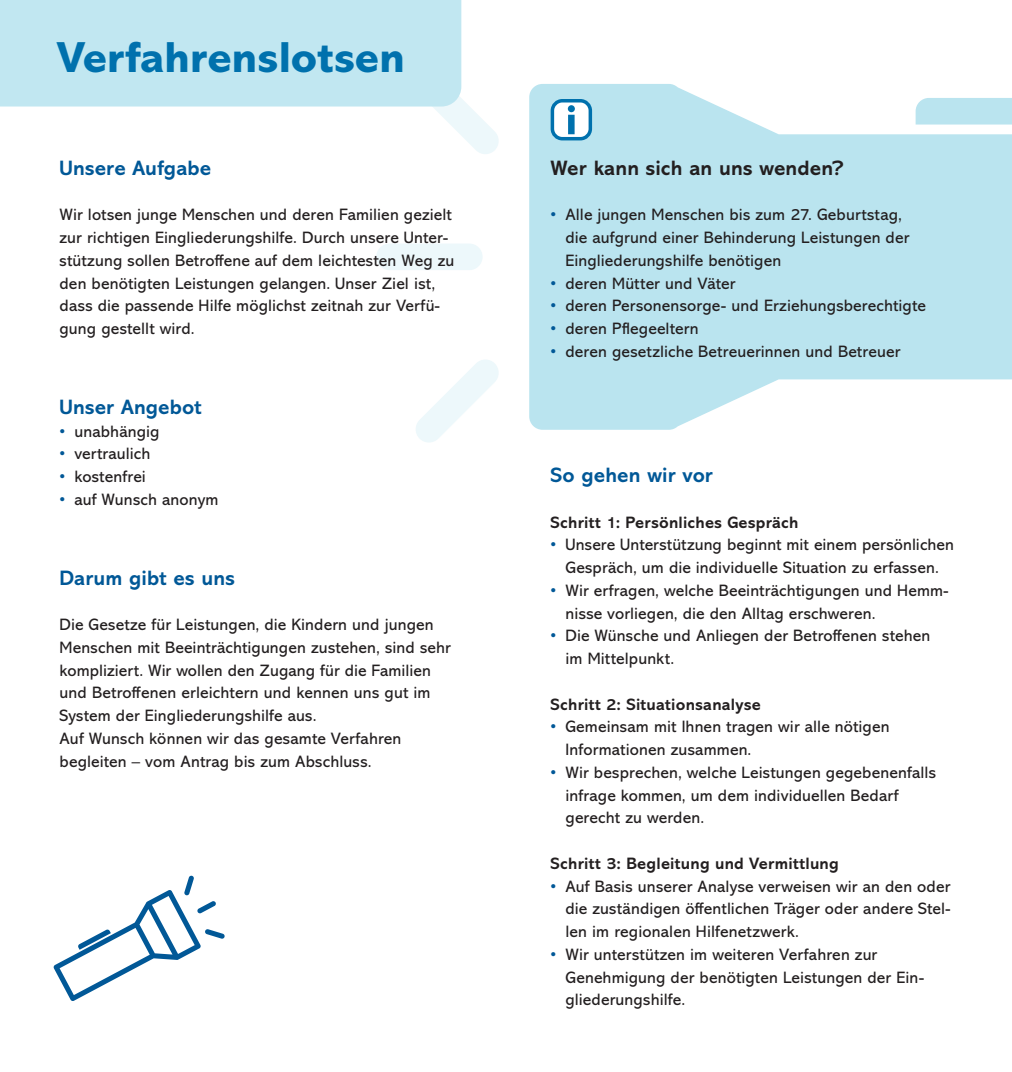
<style>
.page{position:relative;width:1012px;height:1072px;background:#fff}
.page>*{position:absolute;margin:0;border:0;box-sizing:border-box;transform-origin:0 0}
.t1{font:800 43.75px "Abadi MT Pro";color:#0071ad}
.t2{font:700 21px "Abadi MT Pro";letter-spacing:.005em;color:#015897}
.t3{font:700 21px "Abadi MT Pro";letter-spacing:.005em;color:#231f20}
.t4{font:16.62px/22.8px "Abadi MT Pro";letter-spacing:.01em;color:#231f20}
.t5{font:700 16.62px "Abadi MT Pro";letter-spacing:.015em;color:#231f20}
.s1{color:#015897}
</style>
<div class="page">
<svg style="left:529px;top:84px;width:483px;height:346px;fill:#bae4ef"></svg>
<div style="left:916px;top:98px;width:96px;height:26px;background:#bae4ef"></div>
<div style="left:376px;top:243px;width:107px;height:27px;background:#edf8fb;border-radius:13px"></div>
<svg style="left:416px;top:360px;width:83px;height:82px"></svg>
<svg style="left:414px;top:70px;width:85px;height:84px"></svg>
<div style="left:0;top:0;width:461px;height:106px;background:#c1e7f1"></div>
<svg style="left:53px;top:875px;width:172px;height:126px"></svg>
<div style="left:552px;top:101px;width:38px;height:38px;background:#fff;border-radius:10px"></div>
<div style="left:551px;top:99px;width:41px;height:41px;border:4px solid #0071ad;border-radius:10px"></div>
<svg style="left:568px;top:105px;width:7px;height:29px"></svg>
<h1 class="t1" style="left:57px;top:33px;width:349px">Verfahrenslotsen</h1>
<p class="t2" style="left:60px;top:156px;width:153px">Unsere Aufgabe</p>
<p class="t4" style="left:60px;top:204px;width:396px">Wir lotsen junge Menschen und deren Familien gezielt zur richtigen Eingliederungshilfe. Durch unsere Unter&shy;stützung sollen Betroffene auf dem leichtesten Weg zu den benötigten Leistungen gelangen. Unser Ziel ist, dass die passende Hilfe möglichst zeitnah zur Verfü&shy;gung gestellt wird.</p>
<p class="t2" style="left:60px;top:394px;width:144px">Unser Angebot</p>
<p class="t4" style="left:60px;top:420px;width:102px"><span class="s1">•</span> unabhängig</p>
<p class="t4" style="left:60px;top:442px;width:92px"><span class="s1">•</span> vertraulich</p>
<p class="t4" style="left:60px;top:465px;width:88px"><span class="s1">•</span> kostenfrei</p>
<p class="t4" style="left:60px;top:488px;width:161px"><span class="s1">•</span> auf Wunsch anonym</p>
<p class="t2" style="left:60px;top:565px;width:177px">Darum gibt es uns</p>
<p class="t4" style="left:60px;top:613px;width:393px">Die Gesetze für Leistungen, die Kindern und jungen Menschen mit Beeinträchtigungen zustehen, sind sehr kompliziert. Wir wollen den Zugang für die Familien und Betroffenen erleichtern und kennen uns gut im System der Eingliederungshilfe aus.<br>Auf Wunsch können wir das gesamte Verfahren begleiten – vom Antrag bis zum Abschluss.</p>
<p class="t3" style="left:551px;top:156px;width:294px">Wer kann sich an uns wenden?</p>
<p class="t4" style="left:566px;top:204px;width:345px;text-indent:-15px"><span class="s1">•</span> Alle jungen Menschen bis zum 27. Geburtstag, die aufgrund einer Behinderung Leistungen der<br>Eingliederungshilfe benötigen</p>
<p class="t4" style="left:551px;top:272px;width:186px"><span class="s1">•</span> deren Mütter und Väter</p>
<p class="t4" style="left:551px;top:294px;width:377px"><span class="s1">•</span> deren Personensorge- und Erziehungsberechtigte</p>
<p class="t4" style="left:551px;top:317px;width:149px"><span class="s1">•</span> deren Pflegeeltern</p>
<p class="t4" style="left:551px;top:340px;width:351px"><span class="s1">•</span> deren gesetzliche Betreuerinnen und Betreuer</p>
<p class="t2" style="left:551px;top:463px;width:164px">So gehen wir vor</p>
<p class="t5" style="left:551px;top:512px;width:249px">Schritt 1: Persönliches Gespräch</p>
<p class="t4" style="left:551px;top:533px;width:405px;text-align:center"><span class="s1">•</span> Unsere Unterstützung beginnt mit einem persönlichen<br>Gespräch, um die individuelle Situation zu erfassen.</p>
<p class="t4" style="left:566px;top:579px;width:385px;text-indent:-15px"><span class="s1">•</span> Wir erfragen, welche Beeinträchtigungen und Hemm&shy;nisse vorliegen, die den Alltag erschweren.</p>
<p class="t4" style="left:566px;top:624px;width:366px;text-indent:-15px"><span class="s1">•</span> Die Wünsche und Anliegen der Betroffenen stehen im Mittelpunkt.</p>
<p class="t5" style="left:551px;top:694px;width:212px">Schritt 2: Situationsanalyse</p>
<p class="t4" style="left:566px;top:715px;width:325px;text-indent:-15px"><span class="s1">•</span> Gemeinsam mit Ihnen tragen wir alle nötigen<br>Informationen zusammen.</p>
<p class="t4" style="left:566px;top:761px;width:372px;text-indent:-15px"><span class="s1">•</span> Wir besprechen, welche Leistungen gegebenenfalls infrage kommen, um dem individuellen Bedarf gerecht zu werden.</p>
<p class="t5" style="left:551px;top:853px;width:290px">Schritt 3: Begleitung und Vermittlung</p>
<p class="t4" style="left:566px;top:875px;width:387px;text-align:justify;text-indent:-15px"><span class="s1">•</span> Auf Basis unserer Analyse verweisen wir an den oder die zuständigen öffentlichen Träger oder andere Stel&shy;len im regionalen Hilfenetzwerk.</p>
<p class="t4" style="left:566px;top:943px;width:359px;text-indent:-15px"><span class="s1">•</span> Wir unterstützen im weiteren Verfahren zur<br>Genehmigung der benötigten Leistungen der Ein&shy;gliederungshilfe.</p>
</div>
